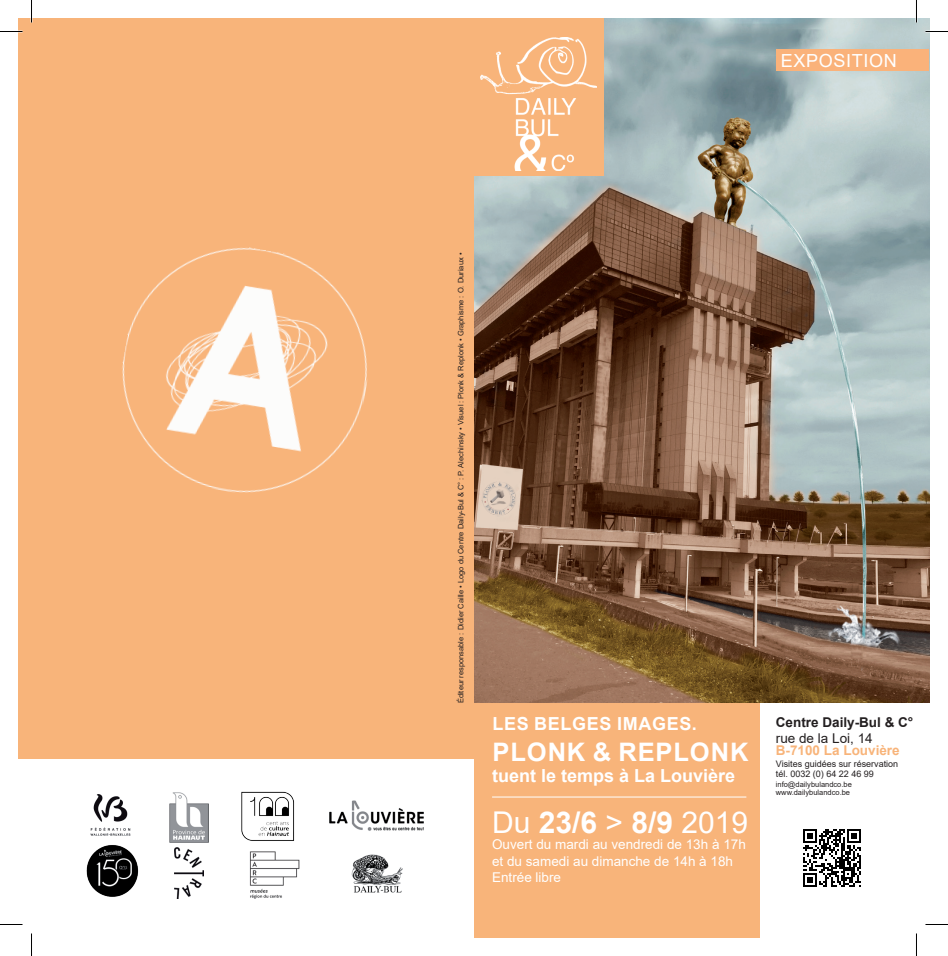
<style>
.page{position:relative;width:948px;height:956px;background:#fff}
.page>*{position:absolute;margin:0;border:0;box-sizing:border-box;transform-origin:0 0}
.t1{font:30px "Arial";color:#fff}
.t2{font:700 25.5px "Arial";letter-spacing:.035em;color:#fff}
.t3{font:700 18px "Arial";color:#fff}
.t4{font:700 18px "Arial";letter-spacing:.035em;color:#fff}
.t5{font:18px "Arial";letter-spacing:.035em;color:#fff}
.t6{font:13.5px/16.2px "Arial";color:#fff}
.t7{font:700 13.5px "Arial";color:#231f20}
.t8{font:700 13.5px "Arial";color:#f8b47a}
.t9{font:13.5px "Arial";color:#231f20}
.t10{font:9px/9.6px "Arial";color:#231f20}
.t11{font:7.5px/7.4px "Arial";color:#231f20}
.s1{font-weight:700}
</style>
<div class="page">
<div style="left:19px;top:19px;width:455px;height:740px;background:#f8b47a"></div>
<img style="left:474px;top:19px;width:455px;height:684px">
<img style="left:480px;top:481px;width:38px;height:37px">
<div style="left:474px;top:703px;width:285px;height:234px;background:#f8b47a"></div>
<hr style="left:492px;top:797px;width:254px;height:1px;background:#fff">
<img style="left:803px;top:829px;width:58px;height:58px">
<img style="left:90px;top:794px;width:41px;height:42px">
<img style="left:329px;top:800px;width:95px;height:31px">
<img style="left:169px;top:792px;width:39px;height:50px">
<img style="left:174px;top:848px;width:30px;height:50px">
<img style="left:352px;top:855px;width:51px;height:38px">
<img style="left:86px;top:845px;width:53px;height:52px">
<img style="left:249px;top:851px;width:51px;height:48px">
<img style="left:241px;top:791px;width:54px;height:50px">
<img style="left:122px;top:247px;width:246px;height:246px">
<div style="left:474px;top:19px;width:129px;height:157px;background:#f8b47a"></div>
<img style="left:480px;top:38px;width:116px;height:132px">
<div style="left:776px;top:49px;width:153px;height:22px;background:#fab27a"></div>
<hr style="left:915px;top:0;width:2px;height:23px;background:#fff">
<svg style="left:0;top:31px;width:22px;height:1px"></svg>
<svg style="left:925px;top:31px;width:22px;height:1px"></svg>
<svg style="left:0;top:924px;width:22px;height:1px"></svg>
<svg style="left:925px;top:924px;width:22px;height:1px"></svg>
<svg style="left:31px;top:0;width:1px;height:23px"></svg>
<svg style="left:31px;top:933px;width:1px;height:23px"></svg>
<svg style="left:916px;top:0;width:1px;height:23px"></svg>
<svg style="left:916px;top:933px;width:1px;height:23px"></svg>
<h3 class="t5" style="left:780px;top:48px;width:117px">EXPOSITION</h3>
<p class="t11" style="left:457px;top:703px;width:452px;rotate:-90deg">Éditeur responsable : Didier Caille • Logo du Centre Daily-Bul &amp; C° : P. Alechinsky • Visuel : Plonk &amp; Replonk • Graphisme : O. Duriaux •</p>
<h3 class="t4" style="left:492px;top:711px;width:206px">LES BELGES IMAGES.</h3>
<h2 class="t2" style="left:492px;top:734px;width:257px">PLONK &amp; REPLONK</h2>
<h3 class="t3" style="left:492px;top:763px;width:245px">tuent le temps à La Louvière</h3>
<h1 class="t1" style="left:492px;top:802px;width:258px">Du <span class="s1">23/6</span> &gt; <span class="s1">8/9</span> 2019</h1>
<h3 class="t6" style="left:492px;top:836px;width:255px">Ouvert du mardi au vendredi de 13h à 17h et du samedi au dimanche de 14h à 18h<br>Entrée libre</h3>
<h3 class="t7" style="left:775px;top:712px;width:139px">Centre Daily-Bul &amp; C°</h3>
<h3 class="t9" style="left:775px;top:729px;width:98px">rue de la Loi, 14</h3>
<h3 class="t8" style="left:775px;top:741px;width:125px">B-7100 La Louvière</h3>
<p class="t10" style="left:775px;top:759px;width:124px">Visites guidées sur réservation tél. 0032 (0) 64 22 46 99</p>
<p class="t11" style="left:775px;top:781px;width:77px">info@dailybulandco.be www.dailybulandco.be</p>
</div>
